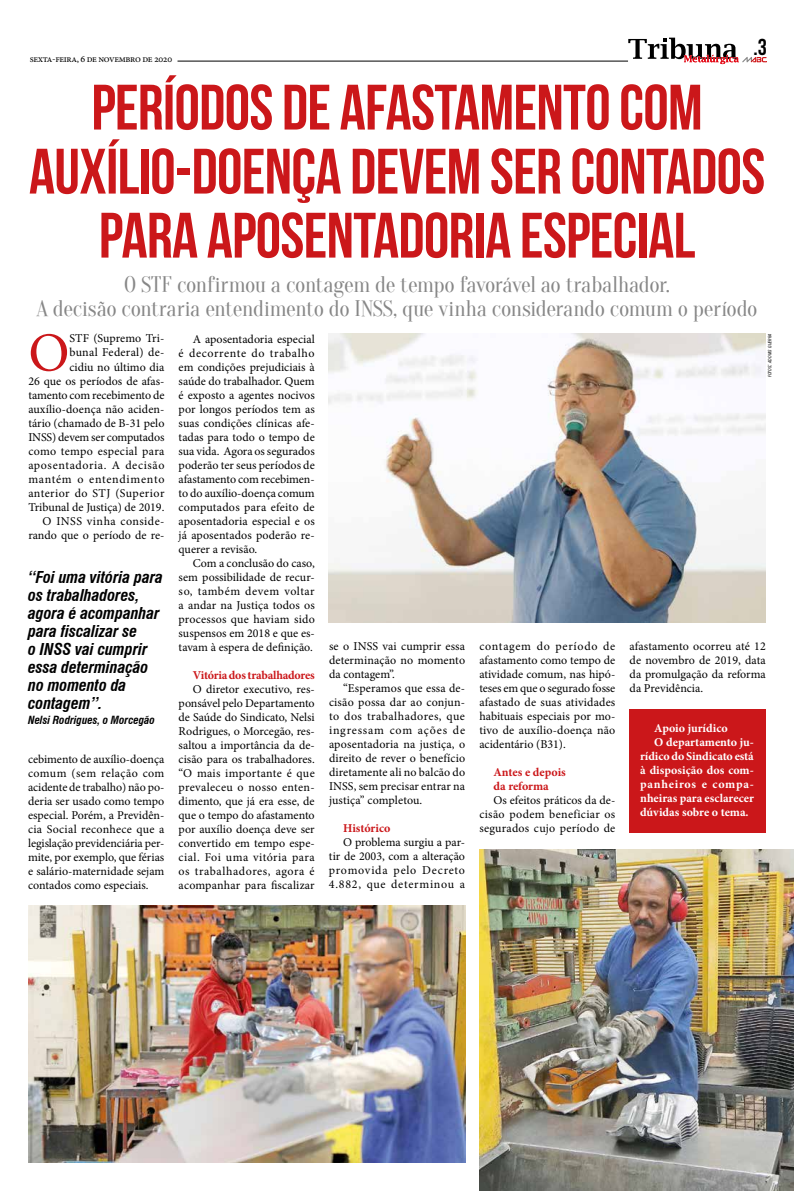
<style>
.page{position:relative;width:794px;height:1191px;background:#fff}
.page>*{position:absolute;margin:0;border:0;box-sizing:border-box;transform-origin:0 0}
.t1{font:64px/64px "Bebas Neue";letter-spacing:-.01em;color:#cb171a;text-align:center}
.t2{font:55.1px "Minion Pro";color:#cb171a}
.t3{font:23px "Bebas Neue";color:#000}
.t4{font:22px/24px "Oranienbaum";letter-spacing:-.02em;color:#878787;text-align:center}
.t5{font:italic 700 condensed 16px/18px "Swiss 721 BT";letter-spacing:-.005em;color:#000}
.t6{font:12px/14px "Minion Pro";letter-spacing:.005em;color:#000;text-align:justify}
.t7{font:700 12px "Minion Pro";color:#fff}
.t8{font:700 12px/14px "Minion Pro";letter-spacing:-.01em;color:#cb171a}
.t9{font:700 12px "Minion Pro";letter-spacing:.06em;color:#fff}
.t10{font:italic 700 condensed 11px "Swiss 721 BT";letter-spacing:-.005em;color:#000}
.t11{font:10px "Minion Pro";letter-spacing:-.04em;color:#000}
.t12{font:italic condensed 4.4px "Swiss 721 BT";letter-spacing:-.005em;color:#000}
.s1{font-size:6.2px}
</style>
<div class="page">
<div style="left:629px;top:709px;width:136px;height:123px;background:#cb171a"></div>
<svg style="left:628px;top:38px;width:139px;height:26px"></svg>
<hr style="left:177px;top:61px;width:451px;height:1px;background:#000">
<img style="left:329px;top:334px;width:436px;height:288px">
<img style="left:479px;top:849px;width:315px;height:342px">
<img style="left:28px;top:905px;width:437px;height:257px">
<p class="t11" style="left:30px;top:52px;width:144px">sexta-feira, 6 de novembro de 2020</p>
<h3 class="t3" style="left:753px;top:34px;width:15px">.3</h3>
<h1 class="t1" style="left:29px;top:75px;width:737px">PERÍODOS DE AFASTAMENTO COM<br>AUXÍLIO-DOENÇA DEVEM SER CONTADOS<br>PARA APOSENTADORIA ESPECIAL</h1>
<h3 class="t4" style="left:37px;top:273px;width:722px">O STF confirmou a contagem de tempo favorável ao trabalhador.<br>A decisão contraria entendimento do INSS, que vinha considerando comum o período</h3>
<h2 class="t2" style="left:28px;top:316px;width:43px">O</h2>
<p class="t6" style="left:28px;top:332px;width:138px;text-align:right">STF (Supremo Tri-<br>bunal Federal) de-<br>cidiu no último dia<br>26 que os períodos de afas&shy;tamento com recebimento de auxílio-doença não aciden&shy;tário (chamado de B-31 pelo<br>INSS) devem ser computados como tempo especial para aposentadoria. A decisão mantém o entendimento anterior do STJ (Superior<br>Tribunal de Justiça) de 2019.<br>O INSS vinha conside&shy;rando que o período de re-</p>
<p class="t6" style="left:179px;top:332px;width:138px;text-indent:14px">A aposentadoria especial é decorrente do trabalho em condições prejudiciais à saúde do trabalhador. Quem é exposto a agentes nocivos por longos períodos tem as suas condições clínicas afe&shy;tadas para todo o tempo de sua vida. Agora os segurados poderão ter seus períodos de afastamento com recebimen&shy;to do auxílio-doença comum computados para efeito de aposentadoria especial e os já aposentados poderão re&shy;querer a revisão.</p>
<p class="t6" style="left:179px;top:556px;width:138px;text-indent:14px">Com a conclusão do caso, sem possibilidade de recur&shy;so, também devem voltar a andar na Justiça todos os processos que haviam sido suspensos em 2018 e que es&shy;tavam à espera de definição.</p>
<p class="t8" style="left:193px;top:668px;width:123px">Vitória dos trabalhadores</p>
<p class="t6" style="left:179px;top:682px;width:138px;text-indent:14px">O diretor executivo, res&shy;ponsável pelo Departamento de Saúde do Sindicato, Nelsi Rodrigues, o Morcegão, res&shy;saltou a importância da de&shy;cisão para os trabalhadores. “O mais importante é que prevaleceu o nosso enten&shy;dimento, que já era esse, de que o tempo do afastamento por auxílio doença deve ser convertido em tempo espe&shy;cial. Foi uma vitória para os trabalhadores, agora é acompanhar para fiscalizar</p>
<h3 class="t5" style="left:28px;top:568px;width:136px">“Foi uma vitória para os trabalhadores, agora é acompanhar para fiscalizar se<br>o INSS vai cumprir essa determinação no momento da contagem”.</h3>
<p class="t10" style="left:28px;top:713px;width:128px">Nelsi Rodrigues, o Morcegão</p>
<p class="t6" style="left:28px;top:751px;width:138px">cebimento de auxílio-doença comum (sem relação com acidente de trabalho) não po&shy;deria ser usado como tempo especial. Porém, a Previdên&shy;cia Social reconhece que a legislação previdenciária per&shy;mite, por exemplo, que férias e salário-maternidade sejam contados como especiais.</p>
<p class="t6" style="left:329px;top:639px;width:138px">se o INSS vai cumprir essa determinação no momento da contagem”.</p>
<p class="t6" style="left:329px;top:681px;width:138px;text-indent:14px">“Esperamos que essa de&shy;cisão possa dar ao conjun&shy;to dos trabalhadores, que ingressam com ações de aposentadoria na justiça, o direito de rever o benefício diretamente ali no balcão do INSS, sem precisar entrar na justiça” completou.</p>
<p class="t8" style="left:343px;top:821px;width:49px">Histórico</p>
<p class="t6" style="left:329px;top:835px;width:138px;text-indent:14px">O problema surgiu a par&shy;tir de 2003, com a alteração promovida pelo Decreto 4.882, que determinou a</p>
<p class="t6" style="left:479px;top:639px;width:137px">contagem do período de afastamento como tempo de atividade comum, nas hipó&shy;teses em que o segurado fosse afastado de suas atividades habituais especiais por mo&shy;tivo de auxílio-doença não acidentário (B31).</p>
<p class="t8" style="left:493px;top:765px;width:74px">Antes e depois da reforma</p>
<p class="t6" style="left:479px;top:793px;width:137px;text-indent:14px">Os efeitos práticos da de&shy;cisão podem beneficiar os segurados cujo período de</p>
<p class="t12" style="left:767px;top:377px;width:45px;rotate:-90deg">fotos<span class="s1">:</span> adonis guerra</p>
<p class="t6" style="left:629px;top:639px;width:138px">afastamento ocorreu até 12 de novembro de 2019, data da promulgação da reforma da Previdência.</p>
<p class="t7" style="left:654px;top:719px;width:75px">Apoio jurídico</p>
<p class="t7" style="left:654px;top:733px;width:101px">O departamento ju-</p>
<p class="t7" style="left:640px;top:747px;width:115px">rídico do Sindicato está</p>
<p class="t7" style="left:640px;top:761px;width:115px">à disposição dos com-</p>
<p class="t9" style="left:640px;top:775px;width:115px">panheiros e compa-</p>
<p class="t7" style="left:640px;top:789px;width:115px">nheiras para esclarecer</p>
<p class="t7" style="left:640px;top:803px;width:110px">dúvidas sobre o tema.</p>
</div>
